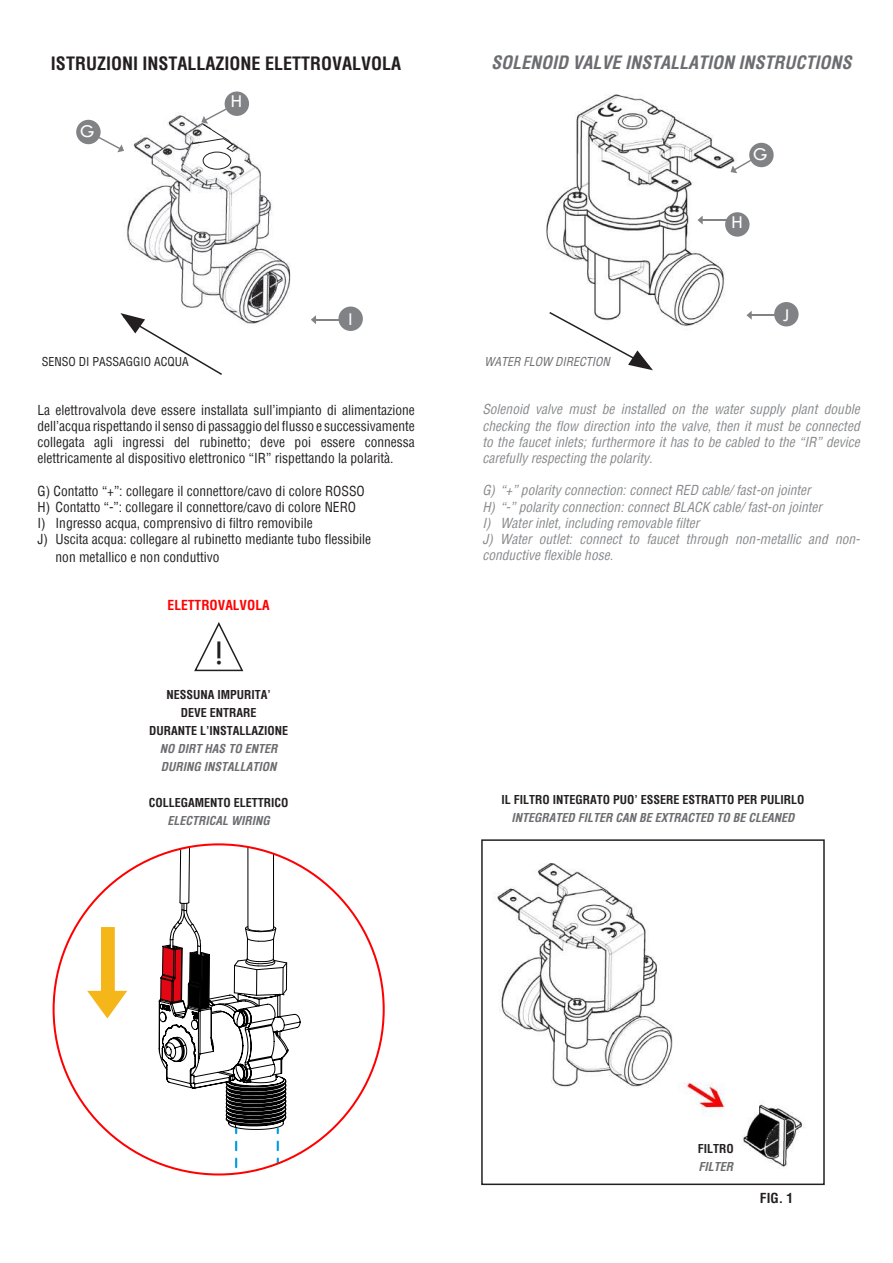
<style>
.page{position:relative;width:893px;height:1263px;background:#fff}
.page>*{position:absolute;margin:0;border:0;box-sizing:border-box;transform-origin:0 0}
.t1{font:36px "Tw Cen";color:#231f20}
.t2{font:18.75px "Tw Cen";color:#fff}
.t3{font:700 condensed 18px "Helvetica";color:#231f20}
.t4{font:italic 700 condensed 18px "Helvetica";color:#6c6d70}
.t5{font:condensed 13.5px/16.2px "Helvetica";color:#231f20;text-align:justify}
.t6{font:italic condensed 13.5px/16.2px "Helvetica";color:#87898c;text-align:justify}
.t7{font:700 condensed 13.5px "Helvetica";color:#f00}
.t8{font:700 condensed 13.5px "Helvetica";color:#231f20}
.t9{font:700 condensed 12px/18px "Helvetica";color:#231f20;text-align:center}
.t10{font:italic 700 condensed 12px/18px "Helvetica";color:#6c6d70}
.t11{font:condensed 12px "Helvetica";color:#231f20}
.t12{font:italic condensed 12px "Helvetica";color:#6c6d70}
</style>
<div class="page">
<img style="left:546px;top:94px;width:191px;height:232px">
<svg style="left:746px;top:311px;width:6px;height:9px"></svg>
<hr style="left:751px;top:314px;width:34px;height:2px;background:#808285">
<svg style="left:697px;top:216px;width:6px;height:9px"></svg>
<hr style="left:702px;top:219px;width:34px;height:2px;background:#808285">
<svg style="left:730px;top:152px;width:33px;height:21px"></svg>
<div style="left:774px;top:302px;width:25px;height:24px;background:#808285;border-radius:50%"></div>
<div style="left:725px;top:212px;width:25px;height:25px;background:#808285;border-radius:50%"></div>
<div style="left:749px;top:143px;width:25px;height:24px;background:#808285;border-radius:50%"></div>
<svg style="left:311px;top:315px;width:5px;height:9px"></svg>
<hr style="left:315px;top:319px;width:35px;height:1px;background:#808285">
<img style="left:117px;top:101px;width:174px;height:224px">
<svg style="left:155px;top:151px;width:27px;height:20px"></svg>
<div style="left:338px;top:307px;width:25px;height:24px;background:#808285;border-radius:50%"></div>
<svg style="left:188px;top:103px;width:48px;height:69px"></svg>
<svg style="left:89px;top:132px;width:35px;height:20px"></svg>
<div style="left:225px;top:91px;width:24px;height:25px;background:#808285;border-radius:50%"></div>
<div style="left:76px;top:120px;width:25px;height:24px;background:#808285;border-radius:50%"></div>
<svg style="left:120px;top:313px;width:104px;height:62px"></svg>
<svg style="left:548px;top:311px;width:105px;height:59px"></svg>
<img style="left:493px;top:863px;width:311px;height:305px">
<div style="left:481px;top:839px;width:344px;height:346px;border:2px solid #231f20"></div>
<svg style="left:194px;top:622px;width:50px;height:50px"></svg>
<svg style="left:158px;top:844px;width:143px;height:330px"></svg>
<svg style="left:87px;top:927px;width:40px;height:91px"></svg>
<h3 class="t3" style="left:51px;top:51px;width:352px">ISTRUZIONI INSTALLAZIONE ELETTROVALVOLA</h3>
<h3 class="t4" style="left:491px;top:51px;width:362px">SOLENOID VALVE INSTALLATION INSTRUCTIONS</h3>
<h2 class="t2" style="left:80px;top:120px;width:16px">G</h2>
<h2 class="t2" style="left:231px;top:90px;width:13px">H</h2>
<h2 class="t2" style="left:348px;top:308px;width:6px">I</h2>
<p class="t11" style="left:42px;top:354px;width:149px">SENSO DI PASSAGGIO ACQUA</p>
<p class="t12" style="left:485px;top:354px;width:127px">WATER FLOW DIRECTION</p>
<h2 class="t2" style="left:753px;top:143px;width:16px">G</h2>
<h2 class="t2" style="left:731px;top:211px;width:13px">H</h2>
<h2 class="t2" style="left:782px;top:304px;width:9px">J</h2>
<p class="t5" style="left:38px;top:402px;width:379px">La elettrovalvola deve essere installata sull’impianto di alimentazione dell’acqua rispettando il senso di passaggio del flusso e successivamente collegata agli ingressi del rubinetto; deve poi essere connessa elettricamente al dispositivo elettronico “IR” rispettando la polarità.</p>
<p class="t5" style="left:38px;top:483px;width:335px;text-align:left">G) Contatto “+”: collegare il connettore/cavo di colore ROSSO H) Contatto “-”: collegare il connettore/cavo di colore NERO<br>I) Ingresso acqua, comprensivo di filtro removibile<br>J) Uscita acqua: collegare al rubinetto mediante tubo flessibile</p>
<p class="t5" style="left:55px;top:549px;width:166px">non metallico e non conduttivo</p>
<p class="t7" style="left:168px;top:596px;width:104px">ELETTROVALVOLA</p>
<h1 class="t1" style="left:215px;top:631px;width:9px">!</h1>
<p class="t9" style="left:149px;top:685px;width:141px">NESSUNA IMPURITA’<br>DEVE ENTRARE<br>DURANTE L’INSTALLAZIONE</p>
<p class="t10" style="left:160px;top:739px;width:119px">NO DIRT HAS TO ENTER<br>DURING INSTALLATION</p>
<p class="t9" style="left:149px;top:793px;width:141px">COLLEGAMENTO ELETTRICO</p>
<p class="t10" style="left:167px;top:811px;width:104px">ELECTRICAL WIRING</p>
<p class="t6" style="left:482px;top:401px;width:379px">Solenoid valve must be installed on the water supply plant double checking the flow direction into the valve, then it must be connected to the faucet inlets; furthermore it has to be cabled to the “IR” device carefully respecting the polarity.</p>
<p class="t6" style="left:482px;top:482px;width:379px;text-align:left">G) “+” polarity connection: connect RED cable/ fast-on jointer<br>H) “-” polarity connection: connect BLACK cable/ fast-on jointer<br>I) Water inlet, including removable filter<br>J) Water outlet: connect to faucet through non-metallic and non&shy;conductive flexible hose.</p>
<p class="t9" style="left:501px;top:791px;width:305px">IL FILTRO INTEGRATO PUO’ ESSERE ESTRATTO PER PULIRLO</p>
<p class="t10" style="left:511px;top:809px;width:285px">INTEGRATED FILTER CAN BE EXTRACTED TO BE CLEANED</p>
<p class="t9" style="left:698px;top:1140px;width:37px">FILTRO</p>
<p class="t10" style="left:699px;top:1158px;width:36px">FILTER</p>
<p class="t8" style="left:760px;top:1189px;width:35px">FIG. 1</p>
</div>
